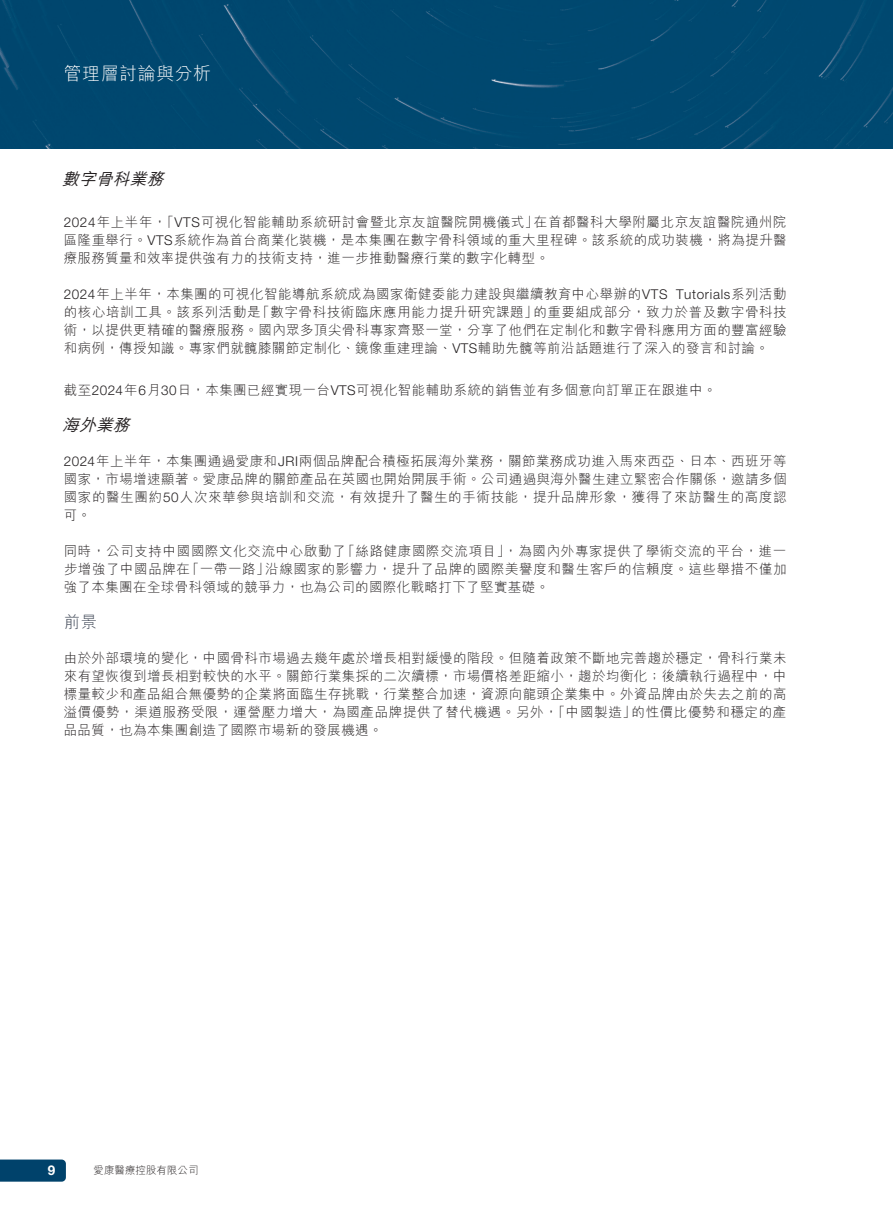
<style>
.page{position:relative;width:893px;height:1212px;background:#fff}
.page>*{position:absolute;margin:0;border:0;box-sizing:border-box;transform-origin:0 0}
.t1{font:300 18px "M Hei HK";letter-spacing:.03em;color:#fff}
.t2{font:italic 500 16.5px "M Hei HK";color:#231f20}
.t3{font:300 16.5px "M Hei HK";color:#3d4554}
.t4{font:300 13.5px/18px "M Hei HK";letter-spacing:.03em;color:#231f20}
.t5{font:300 13.5px "Helvetica Neue LT Std";letter-spacing:.05em;color:#231f20}
.t6{font:700 13.5px "Helvetica Neue LT Std";color:#fff}
.t7{font:300 10.5px "M Hei HK";color:#231f20}
.s1{font-family:"Helvetica Neue LT Std"}
.s2{font-family:"M Hei HK"}
</style>
<div class="page">
<svg style="left:0;top:1159px;width:66px;height:22px"></svg>
<div style="left:0;top:0;width:893px;height:149px;background:#00486f"></div>
<h1 class="t1" style="left:64px;top:64px;width:149px">管理層討論與分析</h1>
<p class="t2" style="left:62px;top:167px;width:108px">數字骨科業務</p>
<p class="t4" style="left:534px;top:212px;width:254px">在首都醫科大學附屬北京友誼醫院通州院</p>
<p class="t4" style="left:64px;top:212px;width:724px"><span class="s1">2024</span>年上半年「， <span class="s1">VTS</span>可視化智能輔助系統研討會暨北京友誼醫院開機儀式」<br>區隆重舉行。<span class="s1">VTS</span>系統作為首台商業化裝機，是本集團在數字骨科領域的重大里程碑。該系統的成功裝機，將為提升醫療服務質量和效率提供強有力的技術支持，進一步推動醫療行業的數字化轉型。</p>
<p class="t5" style="left:676px;top:286px;width:112px">Tutorials<span class="s2">系列活動</span></p>
<p class="t4" style="left:533px;top:284px;width:255px;text-indent:-470px"><span class="s1">2024</span>年上半年，本集團的可視化智能導航系統成為國家衛健委能力建設與繼續教育中心舉辦的<span class="s1">VTS<br></span>的重要組成部分，致力於普及數字骨科技</p>
<p class="t4" style="left:256px;top:302px;width:283px">「數字骨科技術臨床應用能力提升研究課題」</p>
<p class="t4" style="left:64px;top:302px;width:724px">的核心培訓工具。該系列活動是<br>術，以提供更精確的醫療服務。國內眾多頂尖骨科專家齊聚一堂，分享了他們在定制化和數字骨科應用方面的豐富經驗和病例，傳授知識。專家們就髖膝關節定制化、鏡像重建理論、<span class="s1">VTS</span>輔助先髖等前沿話題進行了深入的發言和討論。</p>
<p class="t4" style="left:64px;top:381px;width:654px">截至<span class="s1">2024</span>年<span class="s1">6</span>月<span class="s1">30</span>日，本集團已經實現一台<span class="s1">VTS</span>可視化智能輔助系統的銷售並有多個意向訂單正在跟進中。</p>
<p class="t2" style="left:62px;top:413px;width:75px">海外業務</p>
<p class="t4" style="left:64px;top:452px;width:724px;text-align:justify"><span class="s1">2024</span>年上半年，本集團通過愛康和<span class="s1">JRI</span>兩個品牌配合積極拓展海外業務，關節業務成功進入馬來西亞、日本、西班牙等國家，市場增速顯著。愛康品牌的關節產品在英國也開始開展手術。公司通過與海外醫生建立緊密合作關係，邀請多個國家的醫生團約<span class="s1">50</span>人次來華參與培訓和交流，有效提升了醫生的手術技能，提升品牌形象，獲得了來訪醫生的高度認可。</p>
<p class="t4" style="left:341px;top:542px;width:446px">「絲路健康國際交流項目，」為國內外專家提供了學術交流的平台，進一</p>
<p class="t4" style="left:265px;top:542px;width:523px;text-indent:-201px">同時，公司支持中國國際文化交流中心啟動了<br>沿線國家的影響力，提升了品牌的國際美譽度和醫生客戶的信賴度。這些舉措不僅加</p>
<p class="t4" style="left:64px;top:560px;width:487px">步增強了中國品牌在<br>強了本集團在全球骨科領域的競爭力，也為公司的國際化戰略打下了堅實基礎。</p>
<p class="t3" style="left:64px;top:614px;width:35px">前景</p>
<p class="t4" style="left:64px;top:649px;width:724px;text-align:right">由於外部環境的變化，中國骨科市場過去幾年處於增長相對緩慢的階段。但隨着政策不斷地完善趨於穩定，骨科行業未來有望恢復到增長相對較快的水平。關節行業集採的二次續標，市場價格差距縮小，趨於均衡化；後續執行過程中，中標量較少和產品組合無優勢的企業將面臨生存挑戰，行業整合加速，資源向龍頭企業集中。外資品牌由於失去之前的高的性價比優勢和穩定的產</p>
<p class="t4" style="left:186px;top:560px;width:86px">「一帶一路」</p>
<p class="t4" style="left:64px;top:703px;width:574px">溢價優勢，渠道服務受限，運營壓力增大，為國產品牌提供了替代機遇。另外「，中國製造」品品質，也為本集團創造了國際市場新的發展機遇。</p>
<p class="t6" style="left:48px;top:1162px;width:9px">9</p>
<p class="t7" style="left:94px;top:1165px;width:106px">愛康醫療控股有限公司</p>
</div>
